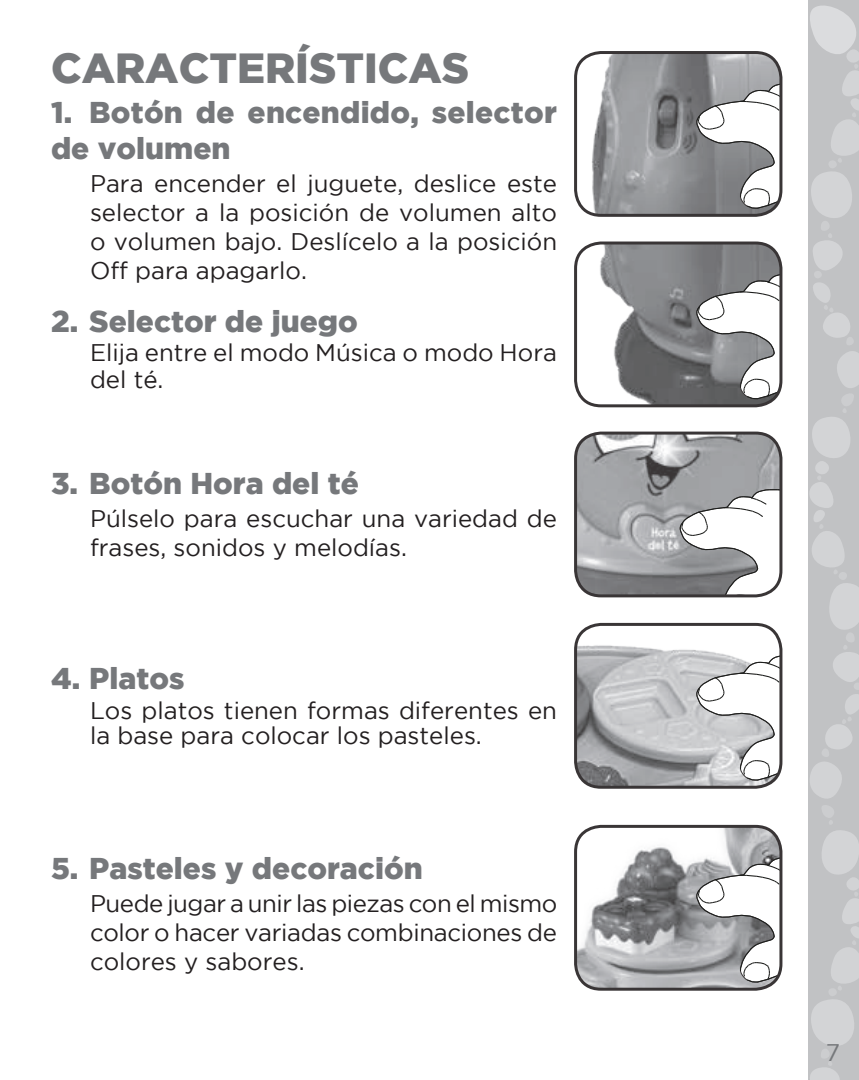
<style>
.page{position:relative;width:859px;height:1080px;background:#fff}
.page>*{position:absolute;margin:0;border:0;box-sizing:border-box;transform-origin:0 0}
.t1{font:900 42px "Gotham";color:#76787b}
.t2{font:900 30px/36px "Gotham";color:#76787b}
.t3{font:24px/28.8px "Gotham";color:#231f20}
.t4{font:24px "Gotham";color:#76787b}
</style>
<div class="page">
<svg style="left:808px;top:0;width:51px;height:1080px;background:#c7c8ca"></svg>
<img style="left:577px;top:53px;width:204px;height:161px">
<svg style="left:696px;top:83px;width:85px;height:126px"></svg>
<div style="left:574px;top:51px;width:208px;height:166px;border:3px solid #231f20;border-radius:26px"></div>
<img style="left:576px;top:243px;width:205px;height:163px">
<svg style="left:696px;top:273px;width:85px;height:126px"></svg>
<div style="left:574px;top:242px;width:208px;height:165px;border:3px solid #231f20;border-radius:26px"></div>
<img style="left:576px;top:433px;width:205px;height:163px">
<svg style="left:679px;top:489px;width:103px;height:108px"></svg>
<div style="left:574px;top:432px;width:208px;height:165px;border:3px solid #231f20;border-radius:26px"></div>
<img style="left:577px;top:624px;width:204px;height:162px">
<svg style="left:696px;top:655px;width:85px;height:126px"></svg>
<div style="left:574px;top:623px;width:208px;height:166px;border:3px solid #231f20;border-radius:26px"></div>
<img style="left:577px;top:826px;width:204px;height:162px">
<svg style="left:696px;top:857px;width:85px;height:126px"></svg>
<div style="left:574px;top:825px;width:208px;height:166px;border:3px solid #231f20;border-radius:26px"></div>
<h1 class="t1" style="left:51px;top:44px;width:420px">CARACTERÍSTICAS</h1>
<p class="t2" style="left:51px;top:94px;width:507px">1. Botón de encendido, selector de volumen</p>
<p class="t3" style="left:90px;top:169px;width:469px;text-align:justify">Para encender el juguete, deslice este selector a la posición de volumen alto o volumen bajo. Deslícelo a la posición Off para apagarlo.</p>
<p class="t2" style="left:51px;top:302px;width:308px">2. Selector de juego</p>
<p class="t3" style="left:90px;top:338px;width:468px;line-height:27px">Elija entre el modo Música o modo Hora del té.</p>
<p class="t2" style="left:51px;top:465px;width:309px">3. Botón Hora del té</p>
<p class="t3" style="left:90px;top:504px;width:468px">Púlselo para escuchar una variedad de frases, sonidos y melodías.</p>
<p class="t2" style="left:51px;top:660px;width:135px">4. Platos</p>
<p class="t3" style="left:90px;top:697px;width:468px;line-height:25.5px">Los platos tienen formas diferentes en la base para colocar los pasteles.</p>
<p class="t2" style="left:51px;top:850px;width:373px">5. Pasteles y decoración</p>
<p class="t3" style="left:90px;top:889px;width:469px;text-align:justify">Puede jugar a unir las piezas con el mismo color o hacer variadas combinaciones de colores y sabores.</p>
<p class="t4" style="left:826px;top:1039px;width:16px">7</p>
</div>
